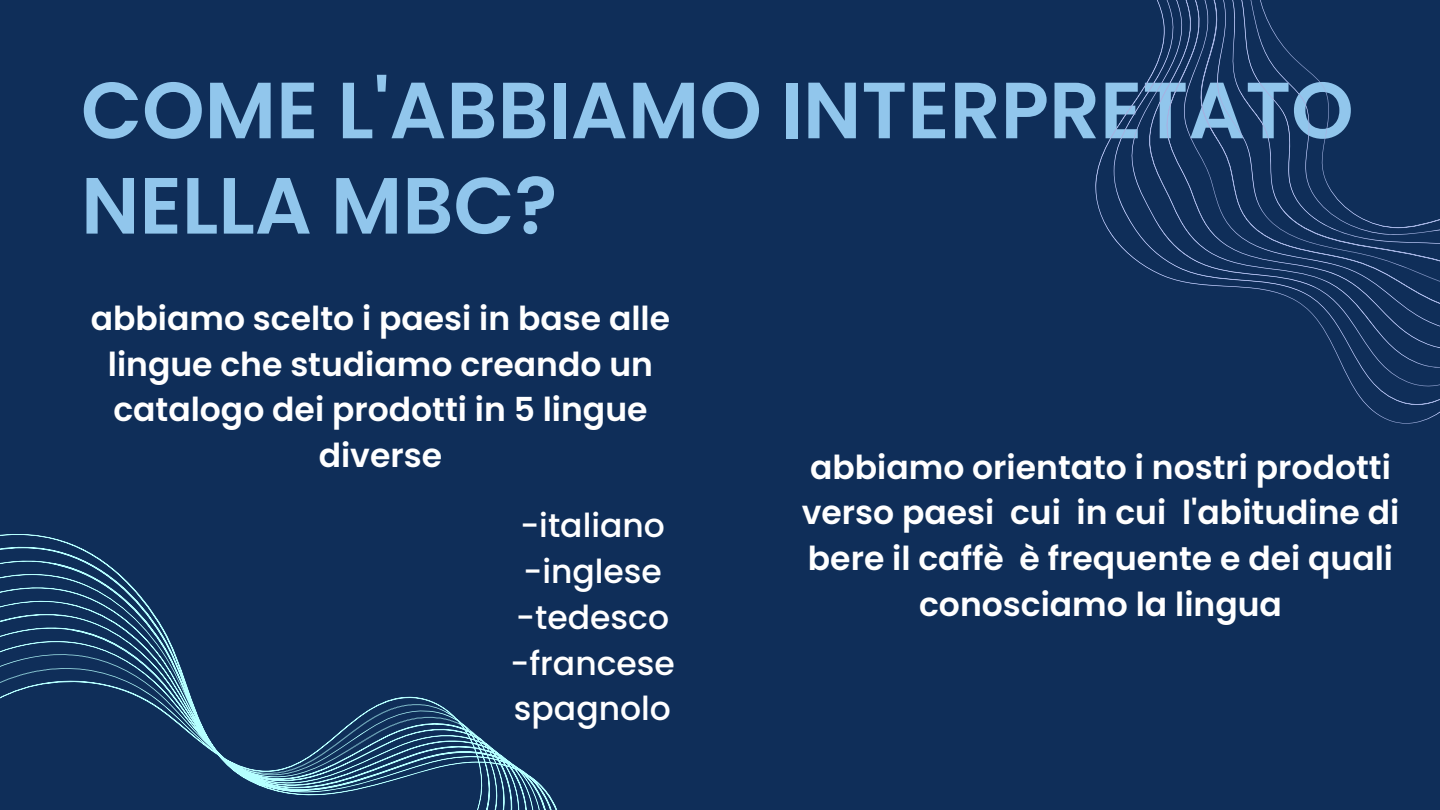
<style>
.page{position:relative;width:1440px;height:810px;background:#0f2e59}
.page>*{position:absolute;margin:0;border:0;box-sizing:border-box;transform-origin:0 0}
.t1{font:600 79.6px/95.3px "Poppins";color:#91c6ec}
.t2{font:600 33px/45.8px "Poppins";color:#fff;text-align:center}
.t3{font:500 33px "Poppins";color:#fff}
</style>
<div class="page">
<svg style="left:1095px;top:0;width:345px;height:424px"></svg>
<svg style="left:0;top:534px;width:557px;height:276px"></svg>
<p class="t1" style="left:81px;top:63px;width:1274px">COME L'ABBIAMO INTERPRETATO<br>NELLA MBC?</p>
<p class="t2" style="left:91px;top:295px;width:581px">abbiamo scelto i paesi in base alle lingue che studiamo creando un catalogo dei prodotti in 5 lingue diverse</p>
<p class="t3" style="left:520px;top:503px;width:146px">-italiano</p>
<p class="t3" style="left:523px;top:548px;width:140px">-inglese</p>
<p class="t3" style="left:516px;top:594px;width:155px">-tedesco</p>
<p class="t3" style="left:510px;top:640px;width:166px">-francese</p>
<p class="t3" style="left:514px;top:686px;width:158px">spagnolo</p>
<p class="t2" style="left:802px;top:444px;width:599px">abbiamo orientato i nostri prodotti verso paesi cui in cui l'abitudine di bere il caffè è frequente e dei quali conosciamo la lingua</p>
</div>
